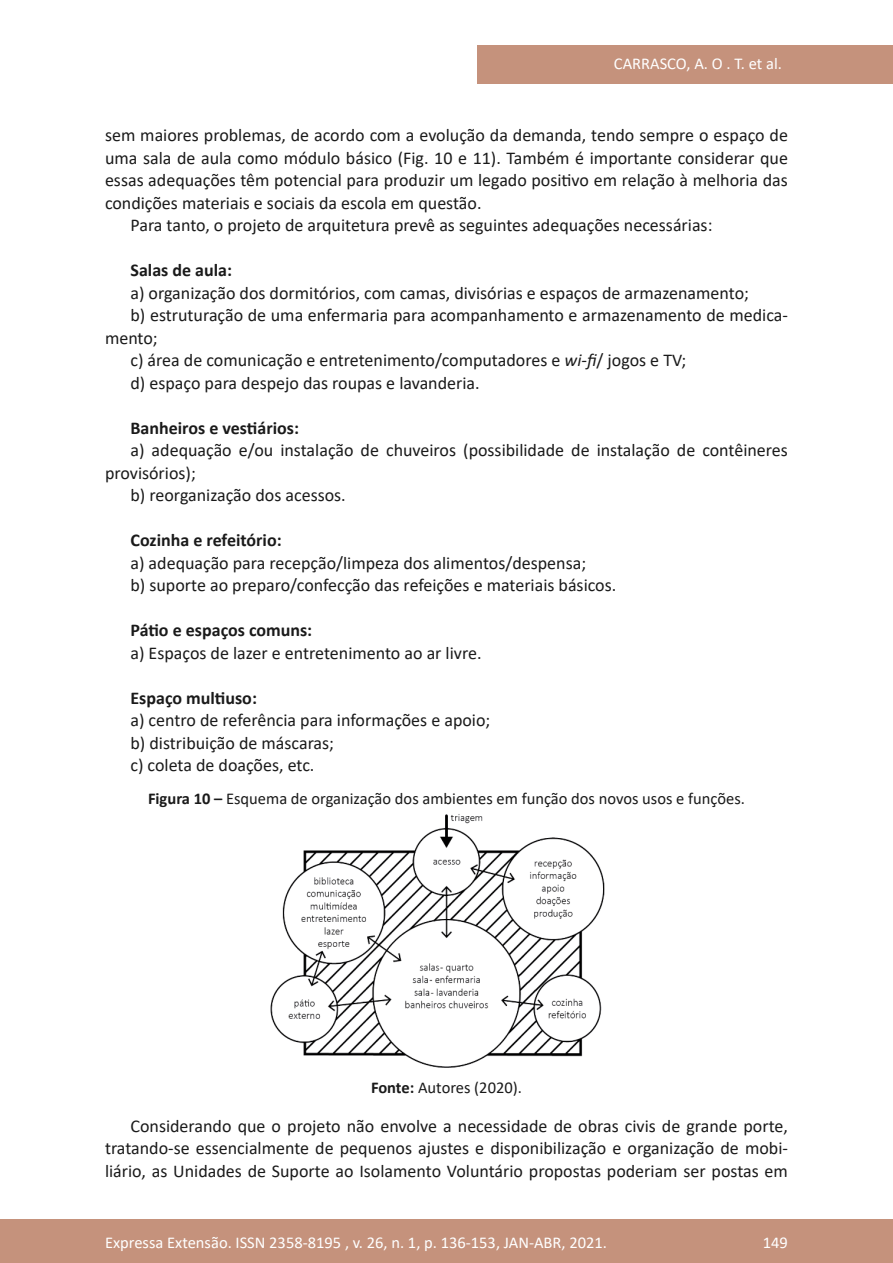
<style>
.page{position:relative;width:893px;height:1263px;background:#fff}
.page>*{position:absolute;margin:0;border:0;box-sizing:border-box;transform-origin:0 0}
.Principal_-_Texto{font:18px/22.5px "Calibri";color:#1a1a1a;text-align:justify}
.Principal_-_Texto-2{font:700 18px "Calibri";color:#1a1a1a}
.t1{font:16.5px "Calibri";color:#fff}
.Imagens_-_Título{font:16.5px "Calibri";color:#1a1a1a}
.Imagens_-_Legenda{font:16.5px "Calibri";color:#1a1a1a}
.s1{font-style:italic}
.s2{font-weight:700}
</style>
<div class="page">
<div style="left:0;top:1219px;width:893px;height:44px;background:#c5927c"></div>
<div style="left:477px;top:45px;width:416px;height:39px;background:#c5927c"></div>
<img style="left:270px;top:814px;width:335px;height:253px">
<p class="t1" style="left:614px;top:52px;width:170px">CARRASCO, A. O . T. et al.</p>
<p class="Principal_-_Texto" style="left:105px;top:123px;width:684px">sem maiores problemas, de acordo com a evolução da demanda, tendo sempre o espaço de uma sala de aula como módulo básico (Fig. 10 e 11). Também é importante considerar que essas adequações têm potencial para produzir um legado positivo em relação à melhoria das condições materiais e sociais da escola em questão.</p>
<p class="Principal_-_Texto" style="left:130px;top:213px;width:583px">Para tanto, o projeto de arquitetura prevê as seguintes adequações necessárias:</p>
<p class="Principal_-_Texto-2" style="left:130px;top:257px;width:103px">Salas de aula:</p>
<p class="Principal_-_Texto" style="left:130px;top:281px;width:620px">a) organização dos dormitórios, com camas, divisórias e espaços de armazenamento;</p>
<p class="Principal_-_Texto" style="left:105px;top:303px;width:684px;text-indent:26px">b) estruturação de uma enfermaria para acompanhamento e armazenamento de medica&shy;mento;</p>
<p class="Principal_-_Texto" style="left:130px;top:348px;width:557px">c) área de comunicação e entretenimento/computadores e <span class="s1">wi-fi</span>/ jogos e TV;</p>
<p class="Principal_-_Texto" style="left:130px;top:371px;width:351px">d) espaço para despejo das roupas e lavanderia.</p>
<p class="Principal_-_Texto-2" style="left:130px;top:415px;width:170px">Banheiros e vestiários:</p>
<p class="Principal_-_Texto" style="left:105px;top:438px;width:684px;text-indent:26px">a) adequação e/ou instalação de chuveiros (possibilidade de instalação de contêineres provisórios);</p>
<p class="Principal_-_Texto" style="left:130px;top:483px;width:217px">b) reorganização dos acessos.</p>
<p class="Principal_-_Texto-2" style="left:130px;top:527px;width:153px">Cozinha e refeitório:</p>
<p class="Principal_-_Texto" style="left:130px;top:551px;width:457px">a) adequação para recepção/limpeza dos alimentos/despensa;</p>
<p class="Principal_-_Texto" style="left:130px;top:573px;width:487px">b) suporte ao preparo/confecção das refeições e materiais básicos.</p>
<p class="Principal_-_Texto-2" style="left:130px;top:617px;width:183px">Pátio e espaços comuns:</p>
<p class="Principal_-_Texto" style="left:130px;top:641px;width:353px">a) Espaços de lazer e entretenimento ao ar livre.</p>
<p class="Principal_-_Texto-2" style="left:130px;top:685px;width:128px">Espaço multiuso:</p>
<p class="Principal_-_Texto" style="left:130px;top:708px;width:361px">a) centro de referência para informações e apoio;</p>
<p class="Principal_-_Texto" style="left:130px;top:731px;width:205px">b) distribuição de máscaras;</p>
<p class="Principal_-_Texto" style="left:130px;top:753px;width:185px">c) coleta de doações, etc.</p>
<p class="Imagens_-_Título" style="left:148px;top:787px;width:598px"><span class="s2">Figura 10 –</span> Esquema de organização dos ambientes em função dos novos usos e funções.</p>
<p class="Imagens_-_Legenda" style="left:371px;top:1076px;width:152px"><span class="s2">Fonte:</span> Autores (2020).</p>
<p class="Principal_-_Texto" style="left:105px;top:1114px;width:684px;text-indent:26px">Considerando que o projeto não envolve a necessidade de obras civis de grande porte, tratando-se essencialmente de pequenos ajustes e disponibilização e organização de mobi&shy;liário, as Unidades de Suporte ao Isolamento Voluntário propostas poderiam ser postas em</p>
<p class="t1" style="left:105px;top:1230px;width:503px">Expressa Extensão. ISSN 2358-8195 , v. 26, n. 1, p. 136-153, JAN-ABR, 2021.</p>
<p class="t1" style="left:763px;top:1230px;width:27px">149</p>
</div>
